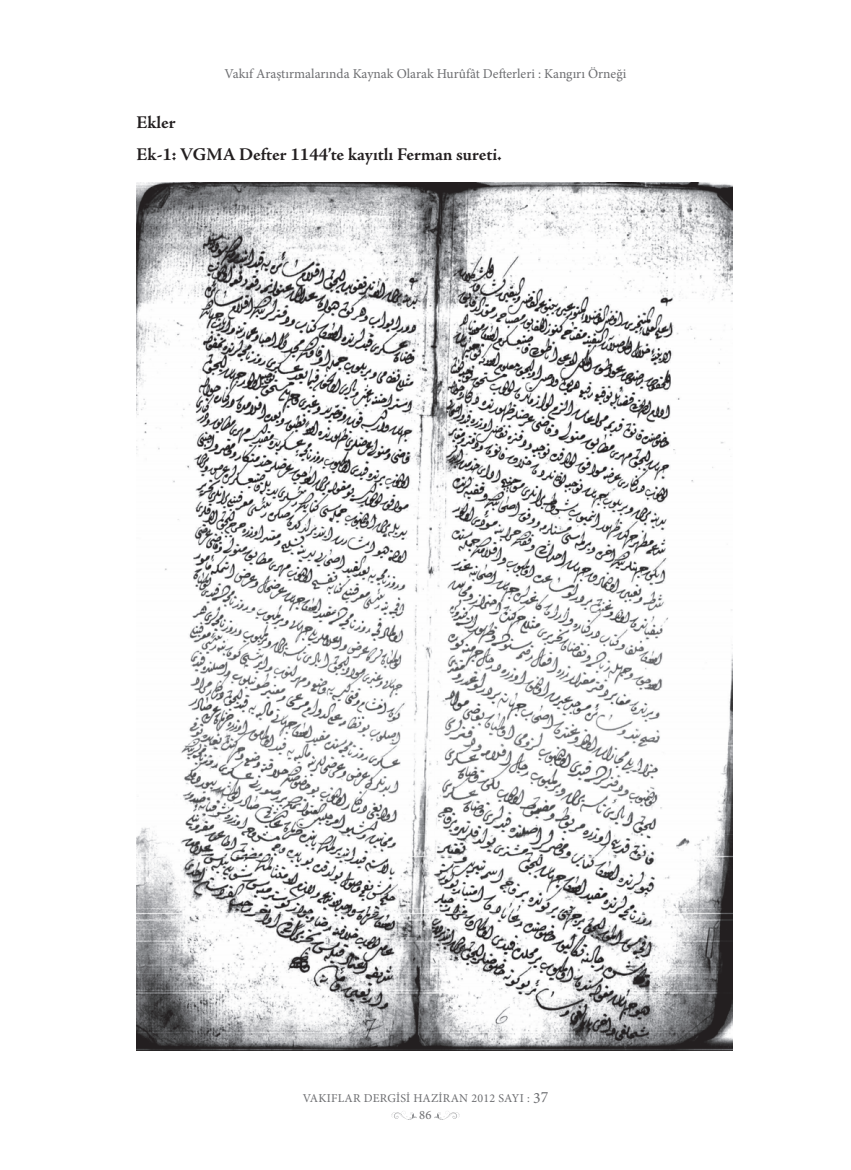
<style>
.page{position:relative;width:851px;height:1170px;background:#fff}
.page>*{position:absolute;margin:0;border:0;box-sizing:border-box;transform-origin:0 0}
.t1{font:700 18px/32.5px "Adobe Jenson Pro";letter-spacing:-.005em;color:#231f20}
.t2{font:13.5px "Minion Pro";color:#6c6d70}
.t3{font:12.75px "Minion Pro";color:#6c6d70}
.t4{font:12px "Minion Pro";letter-spacing:.02em;color:#6c6d70}
.s1{font-size:15.75px}
</style>
<div class="page">
<svg style="left:391px;top:1111px;width:26px;height:9px"></svg>
<svg style="left:434px;top:1111px;width:26px;height:9px"></svg>
<img style="left:136px;top:183px;width:596px;height:867px">
<p class="t2" style="left:224px;top:64px;width:403px">Vakıf Araştırmalarında Kaynak Olarak Hurûfât Defterleri : Kangırı Örneği</p>
<h1 class="t1" style="left:136px;top:106px;width:367px">Ekler<br>Ek-1: VGMA Defter 1144’te kayıtlı Ferman sureti.</h1>
<p class="t4" style="left:303px;top:1089px;width:247px">VAKIFLAR DERGİSİ HAZİRAN 2012 SAYI : <span class="s1">37</span></p>
<p class="t3" style="left:419px;top:1106px;width:14px">86</p>
</div>
